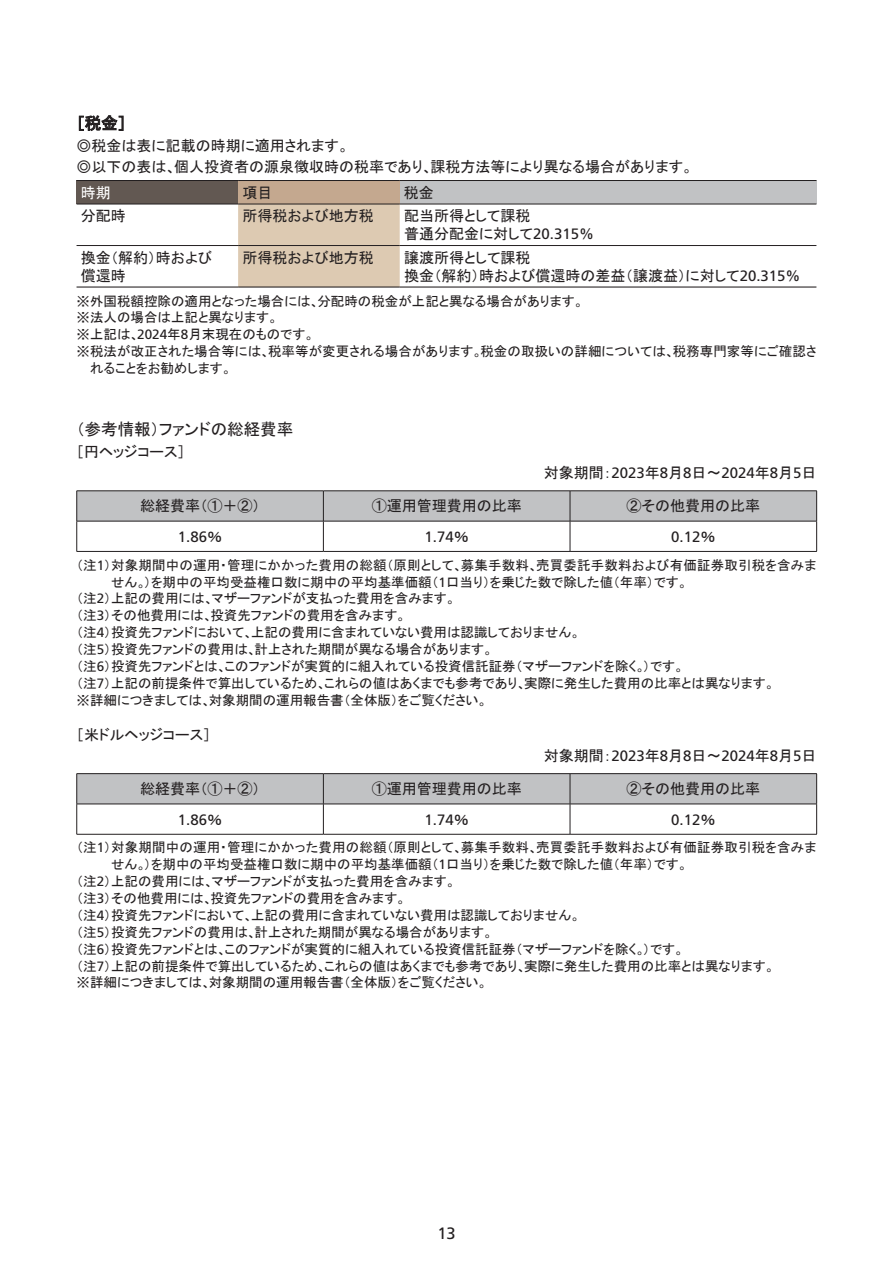
<style>
.page{position:relative;width:893px;height:1263px;background:#fff}
.page>*{position:absolute;margin:0;border:0;box-sizing:border-box;transform-origin:0 0}
.t1{font:16.5px "MS P Gothic";color:#231f20}
.t2{font:16.5px "Frutiger LT Std";color:#231f20}
.t3{font:15px/18px "MS P Gothic";color:#231f20}
.t4{font:15px "Frutiger LT Std";color:#231f20}
.t5{font:15px "MS P Gothic";color:#fff}
.t6{font:13.5px "MS P Gothic";color:#231f20}
.s1{font-family:"Frutiger LT Std"}
.s2{font-family:"MS P Gothic"}
</style>
<div class="page">
<svg style="left:79px;top:115px;width:44px;height:16px"></svg>
<div style="left:77px;top:180px;width:161px;height:24px;background:#625852"></div>
<div style="left:238px;top:180px;width:162px;height:24px;background:#c4a88f"></div>
<div style="left:400px;top:180px;width:416px;height:24px;background:#c1c2c4"></div>
<div style="left:238px;top:205px;width:162px;height:81px;background:#ddcab2"></div>
<hr style="left:77px;top:180px;width:161px;height:1px;background:#231f20">
<hr style="left:238px;top:180px;width:162px;height:1px;background:#231f20">
<hr style="left:400px;top:180px;width:416px;height:1px;background:#231f20">
<hr style="left:77px;top:204px;width:161px;height:1px;background:#231f20">
<hr style="left:238px;top:204px;width:162px;height:1px;background:#231f20">
<hr style="left:400px;top:204px;width:416px;height:1px;background:#231f20">
<hr style="left:77px;top:245px;width:161px;height:1px;background:#231f20">
<hr style="left:238px;top:245px;width:162px;height:1px;background:#231f20">
<hr style="left:400px;top:245px;width:416px;height:1px;background:#231f20">
<hr style="left:77px;top:286px;width:161px;height:2px;background:#231f20">
<hr style="left:238px;top:286px;width:162px;height:2px;background:#231f20">
<hr style="left:400px;top:286px;width:416px;height:2px;background:#231f20">
<svg style="left:77px;top:491px;width:739px;height:30px;background:#bdbebf"></svg>
<hr style="left:77px;top:490px;width:246px;height:1px;background:#231f20">
<hr style="left:76px;top:491px;width:1px;height:30px;background:#231f20">
<hr style="left:323px;top:490px;width:247px;height:1px;background:#231f20">
<hr style="left:323px;top:491px;width:1px;height:30px;background:#231f20">
<hr style="left:570px;top:490px;width:247px;height:1px;background:#231f20">
<hr style="left:570px;top:491px;width:1px;height:30px;background:#231f20">
<hr style="left:816px;top:491px;width:1px;height:30px;background:#231f20">
<hr style="left:77px;top:521px;width:246px;height:1px;background:#231f20">
<hr style="left:76px;top:521px;width:1px;height:30px;background:#231f20">
<hr style="left:323px;top:521px;width:247px;height:1px;background:#231f20">
<hr style="left:323px;top:521px;width:1px;height:30px;background:#231f20">
<hr style="left:570px;top:521px;width:247px;height:1px;background:#231f20">
<hr style="left:570px;top:521px;width:1px;height:30px;background:#231f20">
<hr style="left:816px;top:521px;width:1px;height:30px;background:#231f20">
<hr style="left:77px;top:551px;width:246px;height:1px;background:#231f20">
<hr style="left:323px;top:551px;width:247px;height:1px;background:#231f20">
<hr style="left:570px;top:551px;width:247px;height:1px;background:#231f20">
<svg style="left:77px;top:774px;width:739px;height:30px;background:#bdbec0"></svg>
<hr style="left:77px;top:773px;width:246px;height:1px;background:#231f20">
<hr style="left:76px;top:774px;width:1px;height:30px;background:#231f20">
<hr style="left:323px;top:773px;width:247px;height:1px;background:#231f20">
<hr style="left:323px;top:774px;width:1px;height:30px;background:#231f20">
<hr style="left:570px;top:773px;width:247px;height:1px;background:#231f20">
<hr style="left:570px;top:774px;width:1px;height:30px;background:#231f20">
<hr style="left:816px;top:774px;width:1px;height:30px;background:#231f20">
<hr style="left:77px;top:804px;width:246px;height:1px;background:#231f20">
<hr style="left:76px;top:804px;width:1px;height:30px;background:#231f20">
<hr style="left:323px;top:804px;width:247px;height:1px;background:#231f20">
<hr style="left:323px;top:804px;width:1px;height:30px;background:#231f20">
<hr style="left:570px;top:804px;width:247px;height:1px;background:#231f20">
<hr style="left:570px;top:804px;width:1px;height:30px;background:#231f20">
<hr style="left:816px;top:804px;width:1px;height:30px;background:#231f20">
<hr style="left:77px;top:834px;width:246px;height:1px;background:#231f20">
<hr style="left:323px;top:834px;width:247px;height:1px;background:#231f20">
<hr style="left:570px;top:834px;width:247px;height:1px;background:#231f20">
<p class="t1" style="left:77px;top:115px;width:51px">［税金］</p>
<p class="t3" style="left:77px;top:135px;width:618px;line-height:21px">◎税金は表に記載の時期に適用されます。<br>◎以下の表は、個人投資者の源泉徴収時の税率であり、課税方法等により異なる場合があります。</p>
<p class="t5" style="left:81px;top:185px;width:31px">時期</p>
<p class="t3" style="left:242px;top:183px;width:31px">項目</p>
<p class="t3" style="left:404px;top:183px;width:31px">税金</p>
<p class="t3" style="left:81px;top:207px;width:46px">分配時</p>
<p class="t3" style="left:242px;top:207px;width:133px">所得税および地方税</p>
<p class="t3" style="left:404px;top:207px;width:192px">配当所得として課税<br>普通分配金に対して<span class="s1">20.315%</span></p>
<p class="t3" style="left:81px;top:248px;width:133px">換金（解約）時および償還時</p>
<p class="t3" style="left:242px;top:248px;width:133px">所得税および地方税</p>
<p class="t3" style="left:404px;top:248px;width:398px">譲渡所得として課税<br>換金（解約）時および償還時の差益（譲渡益）に対して<span class="s1">20.315%</span></p>
<p class="t6" style="left:77px;top:294px;width:509px">※外国税額控除の適用となった場合には、分配時の税金が上記と異なる場合があります。</p>
<p class="t6" style="left:77px;top:311px;width:203px">※法人の場合は上記と異なります。</p>
<p class="t6" style="left:77px;top:328px;width:239px">※上記は、<span class="s1">2024</span>年<span class="s1">8</span>月末現在のものです。</p>
<p class="t6" style="left:77px;top:345px;width:741px">※税法が改正された場合等には、税率等が変更される場合があります。税金の取扱いの詳細については、税務専門家等にご確認さ</p>
<p class="t6" style="left:90px;top:361px;width:143px">れることをお勧めします。</p>
<p class="t1" style="left:77px;top:421px;width:218px">（参考情報）ファンドの総経費率</p>
<p class="t3" style="left:77px;top:442px;width:110px">［円ヘッジコース］</p>
<p class="t3" style="left:544px;top:463px;width:274px">対象期間：<span class="s1">2023</span>年<span class="s1">8</span>月<span class="s1">8</span>日～<span class="s1">2024</span>年<span class="s1">8</span>月<span class="s1">5</span>日</p>
<p class="t3" style="left:140px;top:497px;width:121px">総経費率（①＋②）</p>
<p class="t3" style="left:372px;top:497px;width:151px">①運用管理費用の比率</p>
<p class="t3" style="left:626px;top:497px;width:135px">②その他費用の比率</p>
<p class="t4" style="left:178px;top:528px;width:46px">1.86<span class="s2">％</span></p>
<p class="t4" style="left:425px;top:528px;width:46px">1.74<span class="s2">％</span></p>
<p class="t4" style="left:671px;top:528px;width:46px">0.12<span class="s2">％</span></p>
<p class="t6" style="left:77px;top:558px;width:741px">（注<span class="s1">1</span>）対象期間中の運用・管理にかかった費用の総額（原則として、募集手数料、売買委託手数料および有価証券取引税を含みま</p>
<p class="t6" style="left:111px;top:575px;width:578px">せん。）を期中の平均受益権口数に期中の平均基準価額（<span class="s1">1</span>口当り）を乗じた数で除した値（年率）です。</p>
<p class="t6" style="left:77px;top:592px;width:381px">（注<span class="s1">2</span>）上記の費用には、マザーファンドが支払った費用を含みます。</p>
<p class="t6" style="left:77px;top:609px;width:331px">（注<span class="s1">3</span>）その他費用には、投資先ファンドの費用を含みます。</p>
<p class="t6" style="left:77px;top:625px;width:505px">（注<span class="s1">4</span>）投資先ファンドにおいて、上記の費用に含まれていない費用は認識しておりません。</p>
<p class="t6" style="left:77px;top:642px;width:418px">（注<span class="s1">5</span>）投資先ファンドの費用は、計上された期間が異なる場合があります。</p>
<p class="t6" style="left:77px;top:659px;width:609px">（注<span class="s1">6</span>）投資先ファンドとは、このファンドが実質的に組入れている投資信託証券（マザーファンドを除く。）です。</p>
<p class="t6" style="left:77px;top:676px;width:700px">（注<span class="s1">7</span>）上記の前提条件で算出しているため、これらの値はあくまでも参考であり、実際に発生した費用の比率とは異なります。</p>
<p class="t6" style="left:77px;top:693px;width:412px">※詳細につきましては、対象期間の運用報告書（全体版）をご覧ください。</p>
<p class="t3" style="left:77px;top:725px;width:136px">［米ドルヘッジコース］</p>
<p class="t3" style="left:544px;top:746px;width:274px">対象期間：<span class="s1">2023</span>年<span class="s1">8</span>月<span class="s1">8</span>日～<span class="s1">2024</span>年<span class="s1">8</span>月<span class="s1">5</span>日</p>
<p class="t3" style="left:140px;top:780px;width:121px">総経費率（①＋②）</p>
<p class="t3" style="left:372px;top:780px;width:151px">①運用管理費用の比率</p>
<p class="t3" style="left:626px;top:780px;width:135px">②その他費用の比率</p>
<p class="t4" style="left:178px;top:810px;width:46px">1.86<span class="s2">％</span></p>
<p class="t4" style="left:425px;top:810px;width:46px">1.74<span class="s2">％</span></p>
<p class="t4" style="left:671px;top:810px;width:46px">0.12<span class="s2">％</span></p>
<p class="t6" style="left:77px;top:841px;width:741px">（注<span class="s1">1</span>）対象期間中の運用・管理にかかった費用の総額（原則として、募集手数料、売買委託手数料および有価証券取引税を含みま</p>
<p class="t6" style="left:111px;top:858px;width:578px">せん。）を期中の平均受益権口数に期中の平均基準価額（<span class="s1">1</span>口当り）を乗じた数で除した値（年率）です。</p>
<p class="t6" style="left:77px;top:875px;width:381px">（注<span class="s1">2</span>）上記の費用には、マザーファンドが支払った費用を含みます。</p>
<p class="t6" style="left:77px;top:891px;width:331px">（注<span class="s1">3</span>）その他費用には、投資先ファンドの費用を含みます。</p>
<p class="t6" style="left:77px;top:908px;width:505px">（注<span class="s1">4</span>）投資先ファンドにおいて、上記の費用に含まれていない費用は認識しておりません。</p>
<p class="t6" style="left:77px;top:925px;width:418px">（注<span class="s1">5</span>）投資先ファンドの費用は、計上された期間が異なる場合があります。</p>
<p class="t6" style="left:77px;top:942px;width:609px">（注<span class="s1">6</span>）投資先ファンドとは、このファンドが実質的に組入れている投資信託証券（マザーファンドを除く。）です。</p>
<p class="t6" style="left:77px;top:959px;width:700px">（注<span class="s1">7</span>）上記の前提条件で算出しているため、これらの値はあくまでも参考であり、実際に発生した費用の比率とは異なります。</p>
<p class="t6" style="left:77px;top:976px;width:412px">※詳細につきましては、対象期間の運用報告書（全体版）をご覧ください。</p>
<p class="t2" style="left:437px;top:1223px;width:20px">13</p>
</div>
